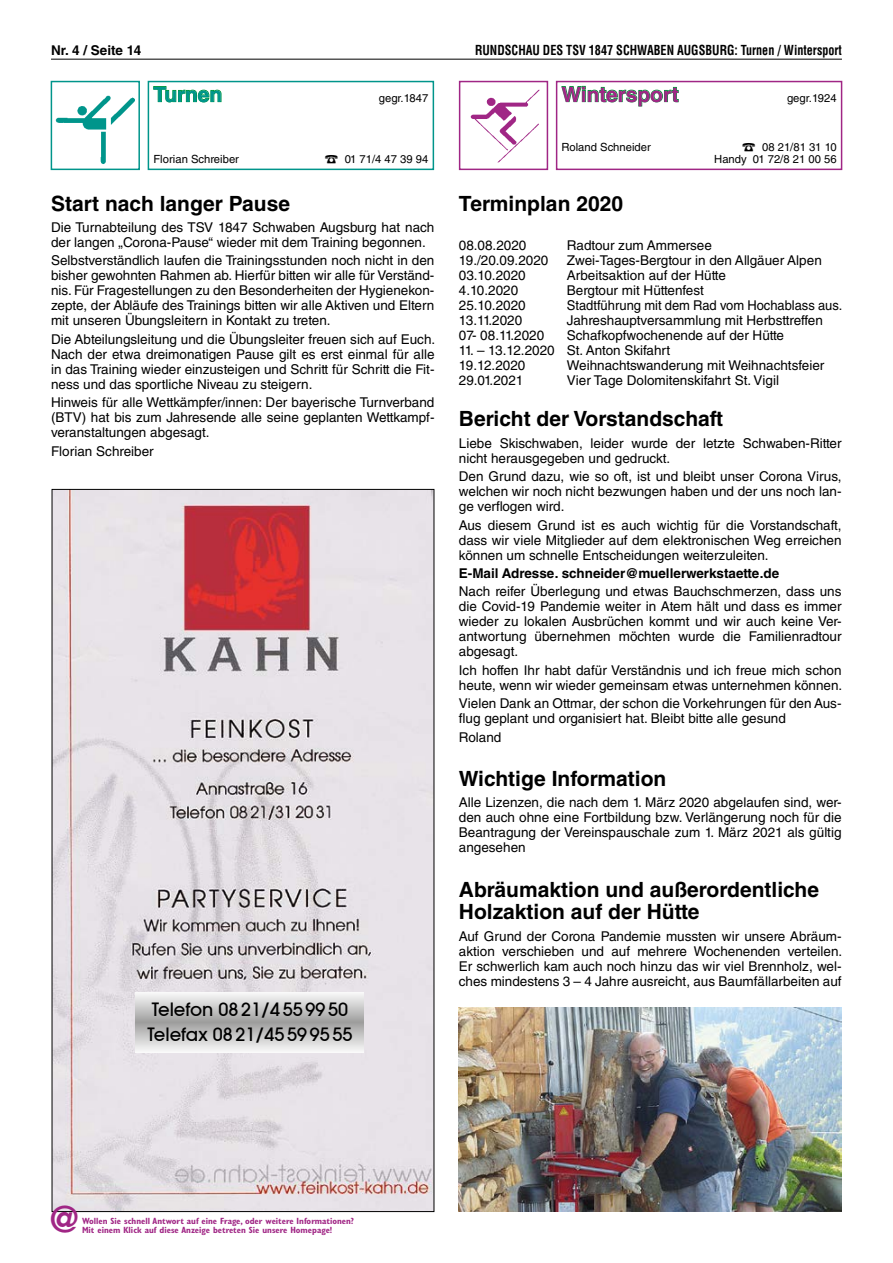
<style>
.page{position:relative;width:893px;height:1263px;background:#fff}
.page>*{position:absolute;margin:0;border:0;box-sizing:border-box;transform-origin:0 0}
.t1{font:700 36px "Helvetica LT Std";color:#a02685}
.t2{font:700 21px/22.5px "Helvetica LT Std";color:#000}
.t3{font:700 21px "Helvetica LT Std";color:#a02685}
.t4{font:700 21px "Helvetica LT Std";color:#00958b}
.t5{font:500 18px/25.5px "Avant Garde";color:#000}
.t6{font:13.5px/15px "Helvetica LT Std";color:#000;text-align:justify}
.t7{font:700 13.5px "Helvetica LT Std";color:#000}
.t8{font:700 condensed 13.5px "Helvetica LT Std";color:#000;scale:.9 1}
.t9{font:13.5px "Helvetica LT Std";color:#000;scale:.96 1}
.t10{font:11.25px/12.3px "Helvetica LT Std";color:#000;text-align:right}
.t11{font:700 condensed 9px/9px "Gill Sans";color:#a02685}
</style>
<div class="page">
<hr style="left:51px;top:59px;width:791px;height:1px;background:#000">
<img style="left:55px;top:95px;width:80px;height:69px">
<div style="left:51px;top:81px;width:89px;height:89px;border:2px solid #00958b"></div>
<svg style="left:153px;top:86px;width:69px;height:17px"></svg>
<div style="left:148px;top:81px;width:286px;height:89px;border:2px solid #00958b"></div>
<img style="left:54px;top:491px;width:378px;height:719px">
<div style="left:136px;top:992px;width:228px;height:60px;background:#f9f9f9"></div>
<div style="left:136px;top:994px;width:228px;height:56px;background:#f3f3f3"></div>
<div style="left:136px;top:997px;width:228px;height:50px;background:#eaeaea"></div>
<div style="left:136px;top:999px;width:228px;height:46px;background:#e4e4e4"></div>
<div style="left:136px;top:1001px;width:228px;height:42px;background:#dfdfde"></div>
<div style="left:136px;top:1002px;width:228px;height:39px;background:#dbdbdb"></div>
<div style="left:136px;top:1004px;width:228px;height:36px;background:#d5d5d5"></div>
<div style="left:136px;top:1006px;width:228px;height:32px;background:#cfcfce"></div>
<div style="left:136px;top:1007px;width:228px;height:30px;background:#cbcbcb"></div>
<div style="left:136px;top:1009px;width:228px;height:26px;background:#c5c5c5"></div>
<div style="left:136px;top:1011px;width:228px;height:22px;background:#bfbfbf"></div>
<div style="left:136px;top:1013px;width:228px;height:18px;background:#b9b9b9"></div>
<div style="left:136px;top:1015px;width:228px;height:14px;background:#b3b3b2"></div>
<div style="left:136px;top:1016px;width:228px;height:12px;background:#afafaf"></div>
<div style="left:136px;top:1017px;width:228px;height:9px;background:#ababab"></div>
<div style="left:136px;top:1019px;width:228px;height:6px;background:#a5a5a5"></div>
<hr style="left:136px;top:1020px;width:228px;height:4px;background:#a2a2a1">
<hr style="left:136px;top:1021px;width:228px;height:1px;background:#9e9e9d">
<hr style="left:136px;top:1022px;width:228px;height:1px;background:#9d9d9c">
<img style="left:470px;top:89px;width:70px;height:74px">
<div style="left:459px;top:81px;width:89px;height:89px;border:2px solid #a02685"></div>
<svg style="left:561px;top:86px;width:118px;height:21px"></svg>
<div style="left:556px;top:81px;width:286px;height:89px;border:2px solid #a02685"></div>
<img style="left:459px;top:1008px;width:383px;height:204px">
<p class="t7" style="left:51px;top:42px;width:92px">Nr. 4 / Seite 14</p>
<p class="t8" style="left:475px;top:42px;width:409px">RUNDSCHAU DES TSV 1847 SCHWABEN AUGSBURG: Turnen / Wintersport</p>
<h2 class="t4" style="left:153px;top:81px;width:70px">Turnen</h2>
<p class="t10" style="left:379px;top:91px;width:51px">gegr.1847</p>
<h2 class="t3" style="left:562px;top:81px;width:119px">Wintersport</h2>
<p class="t10" style="left:787px;top:91px;width:51px">gegr.1924</p>
<p class="t10" style="left:562px;top:141px;width:91px">Roland Schneider</p>
<p class="t10" style="left:714px;top:141px;width:124px">08 21/81 31 10<br>Handy 01 72/8 21 00 56</p>
<h2 class="t2" style="left:459px;top:192px;width:166px">Terminplan 2020</h2>
<p class="t6" style="left:459px;top:238px;width:69px">08.08.2020</p>
<p class="t6" style="left:567px;top:238px;width:146px">Radtour zum Ammersee</p>
<p class="t6" style="left:459px;top:253px;width:91px">19./20.09.2020</p>
<p class="t6" style="left:567px;top:253px;width:256px">Zwei-Tages-Bergtour in den Allgäuer Alpen</p>
<p class="t6" style="left:459px;top:268px;width:68px">03.10.2020</p>
<p class="t6" style="left:567px;top:268px;width:161px">Arbeitsaktion auf der Hütte</p>
<p class="t6" style="left:459px;top:283px;width:61px">4.10.2020</p>
<p class="t6" style="left:567px;top:283px;width:139px">Bergtour mit Hüttenfest</p>
<p class="t6" style="left:459px;top:298px;width:68px">25.10.2020</p>
<p class="t9" style="left:567px;top:298px;width:288px">Stadtführung mit dem Rad vom Hochablass aus.</p>
<p class="t6" style="left:459px;top:313px;width:65px">13.11.2020</p>
<p class="t6" style="left:567px;top:313px;width:257px">Jahreshauptversammlung mit Herbsttreffen</p>
<p class="t6" style="left:459px;top:328px;width:87px">07- 08.11.2020</p>
<p class="t6" style="left:567px;top:328px;width:219px">Schafkopfwochenende auf der Hütte</p>
<p class="t6" style="left:459px;top:343px;width:213px">11. – 13.12.2020 St. Anton Skifahrt<br>19.12.2020</p>
<p class="t10" style="left:153px;top:153px;width:87px">Florian Schreiber</p>
<p class="t10" style="left:345px;top:153px;width:85px">01 71/4 47 39 94</p>
<h2 class="t2" style="left:51px;top:192px;width:241px">Start nach langer Pause</h2>
<p class="t6" style="left:51px;top:220px;width:385px">Die Turnabteilung des TSV 1847 Schwaben Augsburg hat nach der langen „Corona-Pause“ wieder mit dem Training begonnen.</p>
<p class="t6" style="left:51px;top:253px;width:385px">Selbstverständlich laufen die Trainingsstunden noch nicht in den bisher gewohnten Rahmen ab. Hierfür bitten wir alle für Verständ&shy;nis. Für Fragestellungen zu den Besonderheiten der Hygienekon&shy;zepte, der Abläufe des Trainings bitten wir alle Aktiven und Eltern mit unseren Übungsleitern in Kontakt zu treten.</p>
<p class="t6" style="left:51px;top:332px;width:386px">Die Abteilungsleitung und die Übungsleiter freuen sich auf Euch.<br>Nach der etwa dreimonatigen Pause gilt es erst einmal für alle in das Training wieder einzusteigen und Schritt für Schritt die Fit&shy;ness und das sportliche Niveau zu steigern.</p>
<p class="t6" style="left:51px;top:395px;width:385px">Hinweis für alle Wettkämpfer/innen: Der bayerische Turnverband (BTV) hat bis zum Jahresende alle seine geplanten Wettkampf&shy;veranstaltungen abgesagt.</p>
<p class="t6" style="left:51px;top:443px;width:104px">Florian Schreiber</p>
<p class="t6" style="left:567px;top:358px;width:259px">Weihnachtswanderung mit Weihnachtsfeier</p>
<p class="t6" style="left:459px;top:373px;width:66px">29.01.2021</p>
<p class="t6" style="left:567px;top:373px;width:214px">Vier Tage Dolomitenskifahrt St. Vigil</p>
<h2 class="t2" style="left:459px;top:407px;width:266px">Bericht der Vorstandschaft</h2>
<p class="t6" style="left:459px;top:435px;width:384px">Liebe Skischwaben, leider wurde der letzte Schwaben-Ritter nicht herausgegeben und gedruckt.</p>
<p class="t6" style="left:459px;top:469px;width:384px">Den Grund dazu, wie so oft, ist und bleibt unser Corona Virus, welchen wir noch nicht bezwungen haben und der uns noch lan&shy;ge verflogen wird.</p>
<p class="t6" style="left:459px;top:517px;width:384px">Aus diesem Grund ist es auch wichtig für die Vorstandschaft, dass wir viele Mitglieder auf dem elektronischen Weg erreichen können um schnelle Entscheidungen weiterzuleiten.</p>
<p class="t7" style="left:459px;top:565px;width:322px">E-Mail Adresse. schneider@muellerwerkstaette.de</p>
<p class="t6" style="left:459px;top:584px;width:384px">Nach reifer Überlegung und etwas Bauchschmerzen, dass uns die Covid-19 Pandemie weiter in Atem hält und dass es immer wieder zu lokalen Ausbrüchen kommt und wir auch keine Ver&shy;antwortung übernehmen möchten wurde die Familienradtour abgesagt.</p>
<p class="t6" style="left:459px;top:662px;width:385px">Ich hoffen Ihr habt dafür Verständnis und ich freue mich schon heute, wenn wir wieder gemeinsam etwas unternehmen können.</p>
<p class="t6" style="left:459px;top:696px;width:384px">Vielen Dank an Ottmar, der schon die Vorkehrungen für den Aus&shy;flug geplant und organisiert hat. Bleibt bitte alle gesund</p>
<p class="t6" style="left:459px;top:729px;width:44px">Roland</p>
<h2 class="t2" style="left:459px;top:767px;width:209px">Wichtige Information</h2>
<p class="t6" style="left:459px;top:795px;width:384px">Alle Lizenzen, die nach dem 1. März 2020 abgelaufen sind, wer&shy;den auch ohne eine Fortbildung bzw. Verlängerung noch für die Beantragung der Vereinspauschale zum 1. März 2021 als gültig angesehen</p>
<h2 class="t2" style="left:459px;top:878px;width:362px">Abräumaktion und außerordentliche<br>Holzaktion auf der Hütte</h2>
<p class="t6" style="left:459px;top:928px;width:385px">Auf Grund der Corona Pandemie mussten wir unsere Abräum&shy;aktion verschieben und auf mehrere Wochenenden verteilen.<br>Er schwerlich kam auch noch hinzu das wir viel Brennholz, wel&shy;ches mindestens 3 – 4 Jahre ausreicht, aus Baumfällarbeiten auf</p>
<h3 class="t5" style="left:147px;top:996px;width:206px">Telefon 08 21/4 55 99 50<br>Telefax 08 21/45 59 95 55</h3>
<h1 class="t1" style="left:47px;top:1197px;width:37px">@</h1>
<p class="t11" style="left:82px;top:1216px;width:273px">Wollen Sie schnell Antwort auf eine Frage, oder weitere Informationen?<br>Mit einem Klick auf diese Anzeige betreten Sie unsere Homepage!</p>
</div>
